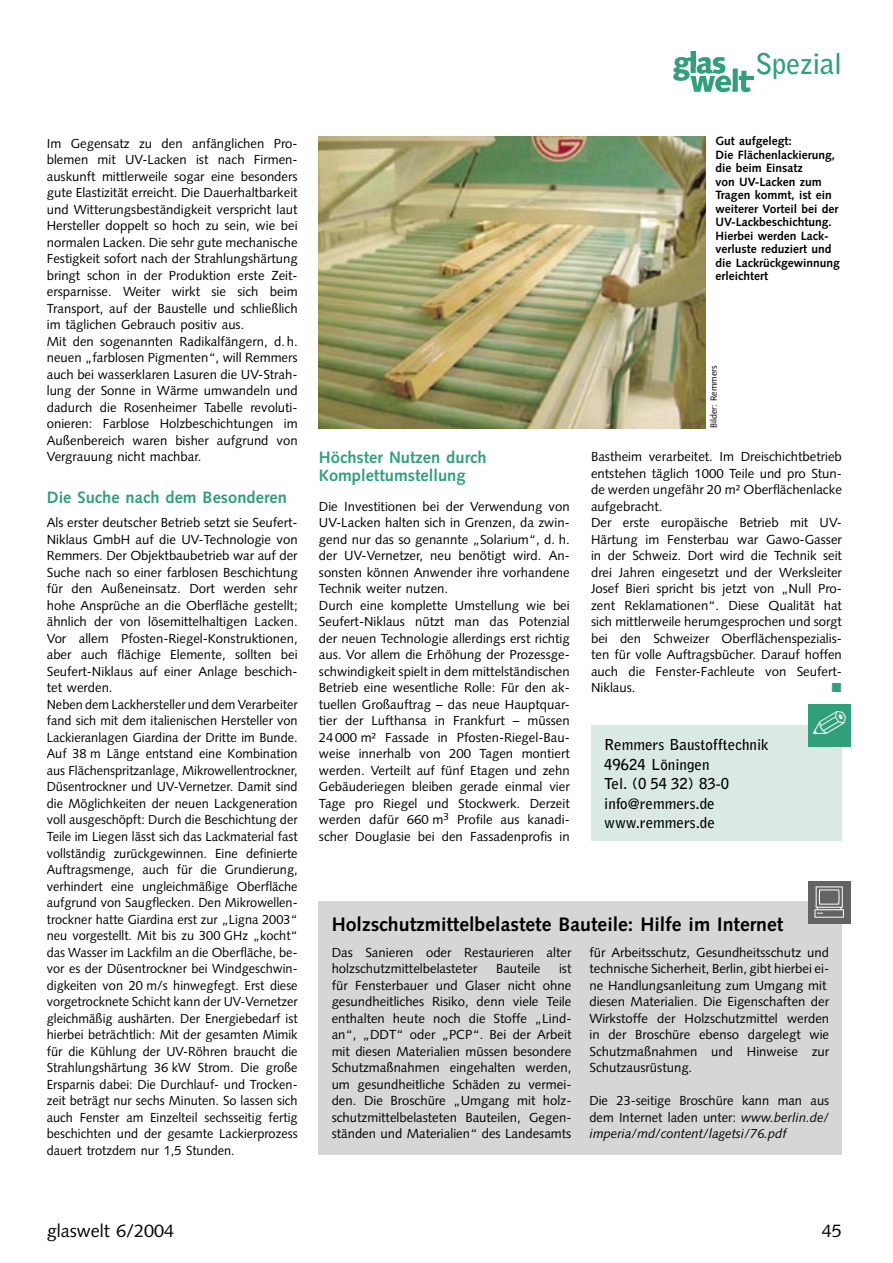
<style>
.page{position:relative;width:893px;height:1263px;background:#fff}
.page>*{position:absolute;margin:0;border:0;box-sizing:border-box;transform-origin:0 0}
.t1{font:700 28.5px "Bell Gothic";letter-spacing:-.01em;color:#30a07a}
.GW_Infokasten_Überschrift{font:700 19.5px "Syntax";color:#000}
.t2{font:18px "Syntax";color:#000}
.GW_Zwischenüberschrift_11_14{font:700 16.5px/18px "Syntax";color:#30a07a}
.GW_Adresskasten{font:700 15px "Bell Gothic";color:#000}
.GW_Grundtext_8_75_11{font:13.2px/16.5px "Syntax";color:#000;text-align:justify}
.GW_BU_8_9{font:700 12px/13.5px "Syntax";color:#000}
.GW_Bildvermerk{font:9px "Syntax";color:#000}
.s1{font-style:italic}
</style>
<div class="page">
<img style="left:673px;top:51px;width:82px;height:42px">
<img style="left:319px;top:136px;width:387px;height:292px">
<div style="left:591px;top:725px;width:251px;height:116px;background:#dae9e1"></div>
<div style="left:808px;top:704px;width:43px;height:43px;background:#30a07a"></div>
<div style="left:319px;top:901px;width:523px;height:253px;background:#d6d6d6"></div>
<div style="left:808px;top:881px;width:42px;height:42px;background:#636363"></div>
<svg style="left:814px;top:886px;width:30px;height:32px"></svg>
<h1 class="t1" style="left:755px;top:46px;width:88px">Spezial</h1>
<p class="GW_Grundtext_8_75_11" style="left:47px;top:135px;width:252px">Im Gegensatz zu den anfänglichen Pro&shy;blemen mit UV-Lacken ist nach Firmen&shy;auskunft mittlerweile sogar eine besonders gute Elastizität erreicht. Die Dauerhaltbarkeit und Witterungsbeständigkeit verspricht laut Hersteller doppelt so hoch zu sein, wie bei normalen Lacken. Die sehr gute mechanische Festigkeit sofort nach der Strahlungshärtung bringt schon in der Produktion erste Zeit&shy;ersparnisse. Weiter wirkt sie sich beim Transport, auf der Baustelle und schließlich im täglichen Gebrauch positiv aus.</p>
<p class="GW_Grundtext_8_75_11" style="left:47px;top:333px;width:252px">Mit den sogenannten Radikalfängern, d. h. neuen „farblosen Pigmenten“, will Remmers auch bei wasserklaren Lasuren die UV-Strah&shy;lung der Sonne in Wärme umwandeln und dadurch die Rosenheimer Tabelle revoluti&shy;onieren: Farblose Holzbeschichtungen im Außenbereich waren bisher aufgrund von Vergrauung nicht machbar.</p>
<p class="GW_Zwischenüberschrift_11_14" style="left:47px;top:489px;width:242px">Die Suche nach dem Besonderen</p>
<p class="GW_Grundtext_8_75_11" style="left:47px;top:515px;width:252px">Als erster deutscher Betrieb setzt sie Seufert-Niklaus GmbH auf die UV-Technologie von Remmers. Der Objektbaubetrieb war auf der Suche nach so einer farblosen Beschichtung für den Außeneinsatz. Dort werden sehr hohe Ansprüche an die Oberfläche gestellt; ähnlich der von lösemittelhaltigen Lacken.<br>Vor allem Pfosten-Riegel-Konstruktionen, aber auch flächige Elemente, sollten bei Seufert-Niklaus auf einer Anlage beschich&shy;tet werden.</p>
<p class="GW_Grundtext_8_75_11" style="left:47px;top:696px;width:252px">Neben dem Lackhersteller und dem Verarbeiter fand sich mit dem italienischen Hersteller von Lackieranlagen Giardina der Dritte im Bunde.<br>Auf 38 m Länge entstand eine Kombination aus Flächenspritzanlage, Mikrowellentrockner, Düsentrockner und UV-Vernetzer. Damit sind die Möglichkeiten der neuen Lackgeneration voll ausgeschöpft: Durch die Beschichtung der Teile im Liegen lässt sich das Lackmaterial fast vollständig zurückgewinnen. Eine definierte Auftragsmenge, auch für die Grundierung, verhindert eine ungleichmäßige Oberfläche aufgrund von Saugflecken. Den Mikrowellen&shy;trockner hatte Giardina erst zur „Ligna 2003“ neu vorgestellt. Mit bis zu 300 GHz „kocht“ das Wasser im Lackfilm an die Oberfläche, be&shy;vor es der Düsentrockner bei Windgeschwin&shy;digkeiten von 20 m/s hinwegfegt. Erst diese vorgetrocknete Schicht kann der UV-Vernetzer gleichmäßig aushärten. Der Energiebedarf ist hierbei beträchtlich: Mit der gesamten Mimik für die Kühlung der UV-Röhren braucht die Strahlungshärtung 36 kW Strom. Die große Ersparnis dabei: Die Durchlauf- und Trocken&shy;zeit beträgt nur sechs Minuten. So lassen sich auch Fenster am Einzelteil sechsseitig fertig beschichten und der gesamte Lackierprozess dauert trotzdem nur 1,5 Stunden.</p>
<p class="GW_BU_8_9" style="left:715px;top:134px;width:126px">Gut aufgelegt:<br>Die Flächenlackierung, die beim Einsatz<br>von UV-Lacken zum<br>Tragen kommt, ist ein weiterer Vorteil bei der<br>UV-Lackbeschichtung.<br>Hierbei werden Lack&shy;verluste reduziert und die Lackrückgewinnung erleichtert</p>
<p class="GW_Zwischenüberschrift_11_14" style="left:319px;top:448px;width:169px">Höchster Nutzen durch<br>Komplettumstellung</p>
<p class="GW_Grundtext_8_75_11" style="left:319px;top:498px;width:252px">Die Investitionen bei der Verwendung von UV-Lacken halten sich in Grenzen, da zwin&shy;gend nur das so genannte „Solarium“, d. h. der UV-Vernetzer, neu benötigt wird. An&shy;sonsten können Anwender ihre vorhandene Technik weiter nutzen.</p>
<p class="GW_Grundtext_8_75_11" style="left:319px;top:597px;width:252px">Durch eine komplette Umstellung wie bei Seufert-Niklaus nützt man das Potenzial der neuen Technologie allerdings erst richtig aus. Vor allem die Erhöhung der Prozessge&shy;schwindigkeit spielt in dem mittelständischen Betrieb eine wesentliche Rolle: Für den ak&shy;tuellen Großauftrag – das neue Hauptquar&shy;tier der Lufthansa in Frankfurt – müssen 24 000 m² Fassade in Pfosten-Riegel-Bau&shy;weise innerhalb von 200 Tagen montiert werden. Verteilt auf fünf Etagen und zehn Gebäuderiegen bleiben gerade einmal vier Tage pro Riegel und Stockwerk. Derzeit werden dafür 660 m<sup>3</sup> Profile aus kanadi&shy;scher Douglasie bei den Fassadenprofis in</p>
<p class="GW_Bildvermerk" style="left:708px;top:428px;width:65px;rotate:-90deg">Bilder: Remmers</p>
<p class="GW_Grundtext_8_75_11" style="left:591px;top:449px;width:252px">Bastheim verarbeitet. Im Dreischichtbetrieb entstehen täglich 1000 Teile und pro Stun&shy;de werden ungefähr 20 m² Oberflächenlacke aufgebracht.</p>
<p class="GW_Grundtext_8_75_11" style="left:591px;top:515px;width:252px">Der erste europäische Betrieb mit UV-Härtung im Fensterbau war Gawo-Gasser in der Schweiz. Dort wird die Technik seit drei Jahren eingesetzt und der Werksleiter Josef Bieri spricht bis jetzt von „Null Pro&shy;zent Reklamationen“. Diese Qualität hat sich mittlerweile herumgesprochen und sorgt bei den Schweizer Oberflächenspezialis&shy;ten für volle Auftragsbücher. Darauf hoffen auch die Fenster-Fachleute von Seufert-Niklaus.</p>
<p class="GW_Adresskasten" style="left:604px;top:736px;width:166px">Remmers Baustofftechnik</p>
<p class="GW_Adresskasten" style="left:604px;top:755px;width:107px">49624 Löningen</p>
<p class="GW_Adresskasten" style="left:604px;top:775px;width:126px">Tel. (0 54 32) 83-0</p>
<p class="GW_Adresskasten" style="left:604px;top:794px;width:112px">info@remmers.de</p>
<p class="GW_Adresskasten" style="left:604px;top:814px;width:112px">www.remmers.de</p>
<p class="GW_Infokasten_Überschrift" style="left:332px;top:913px;width:453px">Holzschutzmittelbelastete Bauteile: Hilfe im Internet</p>
<p class="GW_Grundtext_8_75_11" style="left:332px;top:944px;width:241px">Das Sanieren oder Restaurieren alter holzschutzmittelbelasteter</p>
<p class="GW_Grundtext_8_75_11" style="left:496px;top:960px;width:46px">Bauteile</p>
<p class="GW_Grundtext_8_75_11" style="left:332px;top:960px;width:241px;text-indent:227px">ist für Fensterbauer und Glaser nicht ohne gesundheitliches Risiko, denn viele Teile enthalten heute noch die Stoffe „Lind&shy;an“, „DDT“ oder „PCP“. Bei der Arbeit mit diesen Materialien müssen besondere Schutzmaßnahmen eingehalten werden, um gesundheitliche Schäden zu vermei&shy;den. Die Broschüre „Umgang mit holz&shy;schutzmittelbelasteten Bauteilen, Gegen&shy;ständen und Materialien“ des Landesamts</p>
<p class="GW_Grundtext_8_75_11" style="left:589px;top:944px;width:241px">für Arbeitsschutz, Gesundheitsschutz und technische Sicherheit, Berlin, gibt hierbei ei&shy;ne Handlungsanleitung zum Umgang mit</p>
<p class="GW_Grundtext_8_75_11" style="left:589px;top:993px;width:241px">diesen Materialien. Die Eigenschaften der Wirkstoffe der Holzschutzmittel werden in der Broschüre ebenso dargelegt wie Schutzmaßnahmen und Hinweise zur Schutzausrüstung.</p>
<p class="GW_Grundtext_8_75_11" style="left:589px;top:1092px;width:241px">Die 23-seitige Broschüre kann man aus dem Internet laden unter: <span class="s1">www.berlin.de/ imperia/md/content/lagetsi/76.pdf</span></p>
<h3 class="t2" style="left:47px;top:1220px;width:129px">glaswelt 6/2004</h3>
<h3 class="t2" style="left:822px;top:1220px;width:22px">45</h3>
</div>
